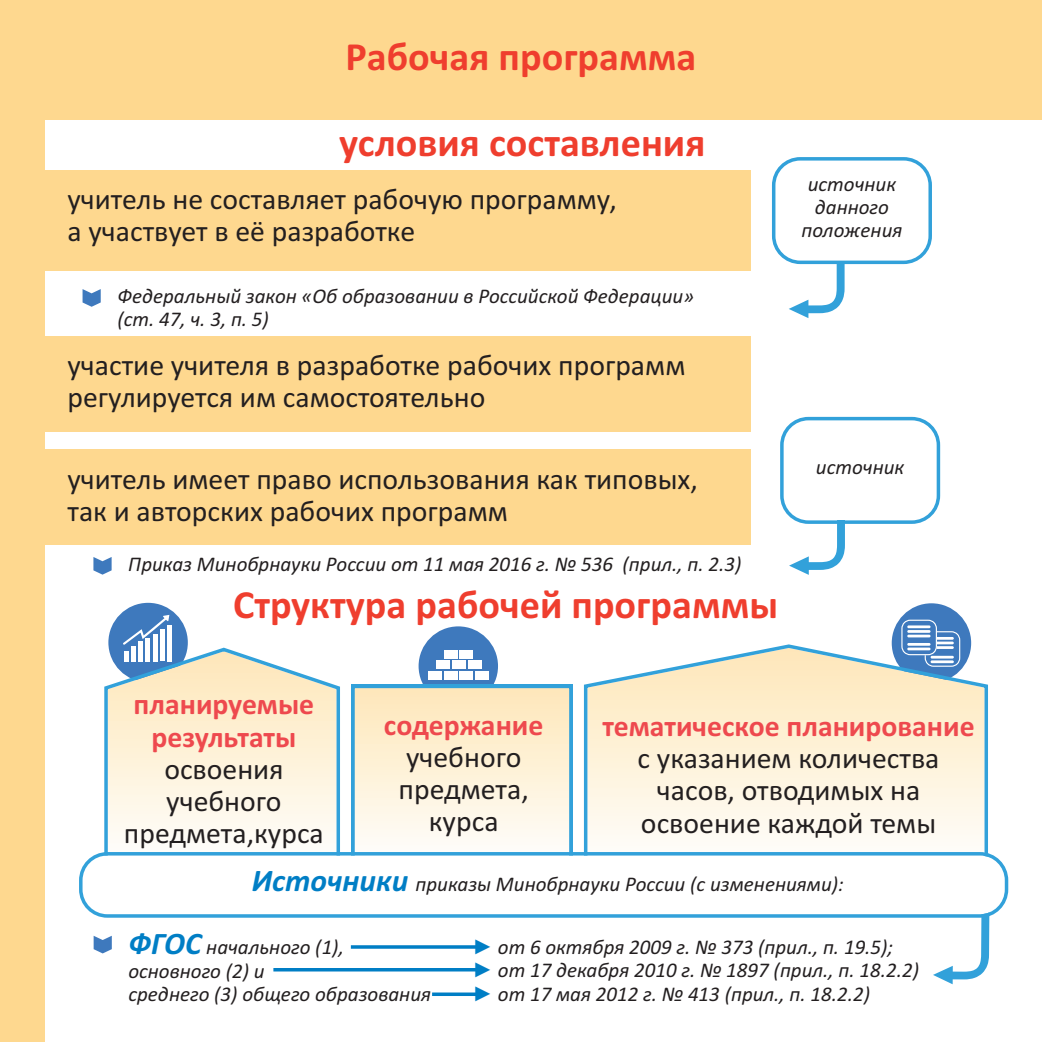
<style>
.page{position:relative;width:1042px;height:1042px;background:#fff}
.page>*{position:absolute;margin:0;border:0;box-sizing:border-box;transform-origin:0 0}
.t1{font:700 40.25px "Calibri";color:#ef3e2e}
.t2{font:29.75px/32.2px "Calibri";color:#231f20}
.t3{font:700 29.75px/32.2px "Calibri";color:#ee494e;text-align:center}
.t4{font:italic 21px/23.4px "Calibri";color:#231f20}
.s1{font-weight:700;font-size:31.5px;color:#007ec5}
.s2{font-family:"Tahoma";font-style:normal;color:#007ec5}
</style>
<div class="page">
<svg style="left:108px;top:603px;width:80px;height:44px"></svg>
<svg style="left:892px;top:603px;width:79px;height:41px"></svg>
<svg style="left:351px;top:626px;width:222px;height:226px"></svg>
<div style="left:0;top:0;width:1042px;height:119px;background:#fed88f"></div>
<div style="left:0;top:10px;width:44px;height:1032px;background:#fed88f"></div>
<svg style="left:94px;top:936px;width:18px;height:17px"></svg>
<svg style="left:83px;top:289px;width:18px;height:18px"></svg>
<svg style="left:93px;top:557px;width:19px;height:18px"></svg>
<div style="left:4px;top:171px;width:746px;height:100px;background:#fed88f"></div>
<div style="left:4px;top:336px;width:746px;height:95px;background:#fed88f"></div>
<div style="left:4px;top:449px;width:746px;height:95px;background:#fed88f"></div>
<svg style="left:772px;top:157px;width:160px;height:161px"></svg>
<svg style="left:780px;top:417px;width:160px;height:158px"></svg>
<svg style="left:584px;top:644px;width:404px;height:208px"></svg>
<svg style="left:104px;top:647px;width:236px;height:205px"></svg>
<svg style="left:933px;top:917px;width:57px;height:67px"></svg>
<svg style="left:79px;top:852px;width:929px;height:65px"></svg>
<svg style="left:351px;top:945px;width:125px;height:4px"></svg>
<hr style="left:273px;top:968px;width:203px;height:3px;background:#007ec5">
<svg style="left:432px;top:992px;width:44px;height:4px"></svg>
<h1 class="t1" style="left:345px;top:32px;width:352px">Рабочая программа</h1>
<h1 class="t1" style="left:339px;top:118px;width:368px">условия составления</h1>
<h2 class="t2" style="left:67px;top:183px;width:551px">учитель не составляет рабочую программу, а участвует в её разработке</h2>
<p class="t4" style="left:117px;top:284px;width:578px">Федеральный закон «Об образовании в Российской Федерации» (ст. 47, ч. 3, п. 5)</p>
<h2 class="t2" style="left:67px;top:348px;width:619px">участие учителя в разработке рабочих программ регулируется им самостоятельно</h2>
<h2 class="t2" style="left:67px;top:462px;width:632px">учитель имеет право использования как типовых, так и авторских рабочих программ</h2>
<p class="t4" style="left:128px;top:552px;width:614px">Приказ Минобрнауки России от 11 мая 2016 г. № 536 (прил., п. 2.3)</p>
<h1 class="t1" style="left:233px;top:580px;width:546px">Структура рабочей программы</h1>
<p class="t4" style="left:801px;top:172px;width:102px;text-align:center">источник данного положения</p>
<p class="t4" style="left:816px;top:455px;width:90px">источник</p>
<h2 class="t3" style="left:134px;top:688px;width:182px">планируемые результаты</h2>
<h2 class="t2" style="left:124px;top:752px;width:201px;text-align:center">освоения учебного предмета,курса</h2>
<p class="t4" style="left:252px;top:872px;width:593px"><span class="s1">Источники</span> приказы Минобрнауки России (с изменениями):</p>
<h2 class="t3" style="left:384px;top:708px;width:161px">содержание</h2>
<h2 class="t2" style="left:399px;top:740px;width:132px;text-align:center">учебного предмета, курса</h2>
<h2 class="t3" style="left:602px;top:710px;width:374px">тематическое планирование</h2>
<h2 class="t2" style="left:638px;top:742px;width:303px;text-align:center">с указанием количества часов, отводимых на освоение каждой темы</h2>
<p class="t4" style="left:128px;top:935px;width:304px"><span class="s1">ФГОС</span> начального (1), основного (2) и<br>среднего (3) общего образования</p>
<p class="t4" style="left:472px;top:935px;width:448px"><span class="s2">►</span> от 6 октября 2009 г. № 373 (прил., п. 19.5); <span class="s2">►</span> от 17 декабря 2010 г. № 1897 (прил., п. 18.2.2) <span class="s2">►</span> от 17 мая 2012 г. № 413 (прил., п. 18.2.2)</p>
</div>
